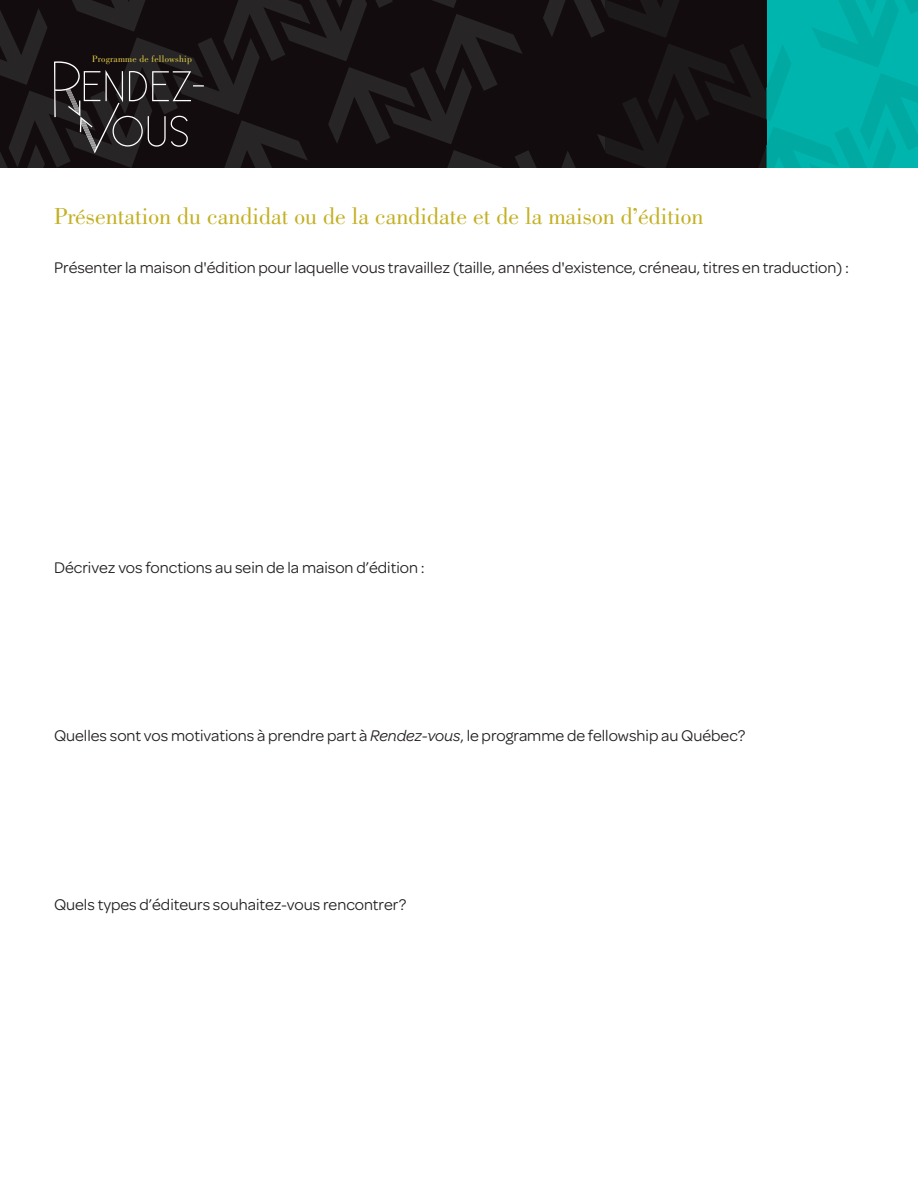
<style>
.page{position:relative;width:918px;height:1188px;background:#fff}
.page>*{position:absolute;margin:0;border:0;box-sizing:border-box;transform-origin:0 0}
.t1{font:24px "Bodoni";color:#c3b023}
.t2{font:16.5px "Omnes";color:#231f20}
.t3{font:9.6px "Bodoni";letter-spacing:.02em;color:#e5d046}
.s1{font-style:italic}
</style>
<div class="page">
<svg style="left:0;top:0;width:918px;height:167px;background:#162e2e"></svg>
<p class="t3" style="left:92px;top:55px;width:101px">Programme de fellowship</p>
<h1 class="t1" style="left:54px;top:207px;width:651px">Présentation du candidat ou de la candidate et de la maison d’édition</h1>
<p class="t2" style="left:54px;top:261px;width:797px">Présenter la maison d'édition pour laquelle vous travaillez (taille, années d'existence, créneau, titres en traduction) :</p>
<p class="t2" style="left:54px;top:561px;width:372px">Décrivez vos fonctions au sein de la maison d’édition :</p>
<p class="t2" style="left:54px;top:730px;width:693px">Quelles sont vos motivations à prendre part à <span class="s1">Rendez-vous</span>, le programme de fellowship au Québec?</p>
<p class="t2" style="left:54px;top:899px;width:354px">Quels types d’éditeurs souhaitez-vous rencontrer?</p>
</div>
